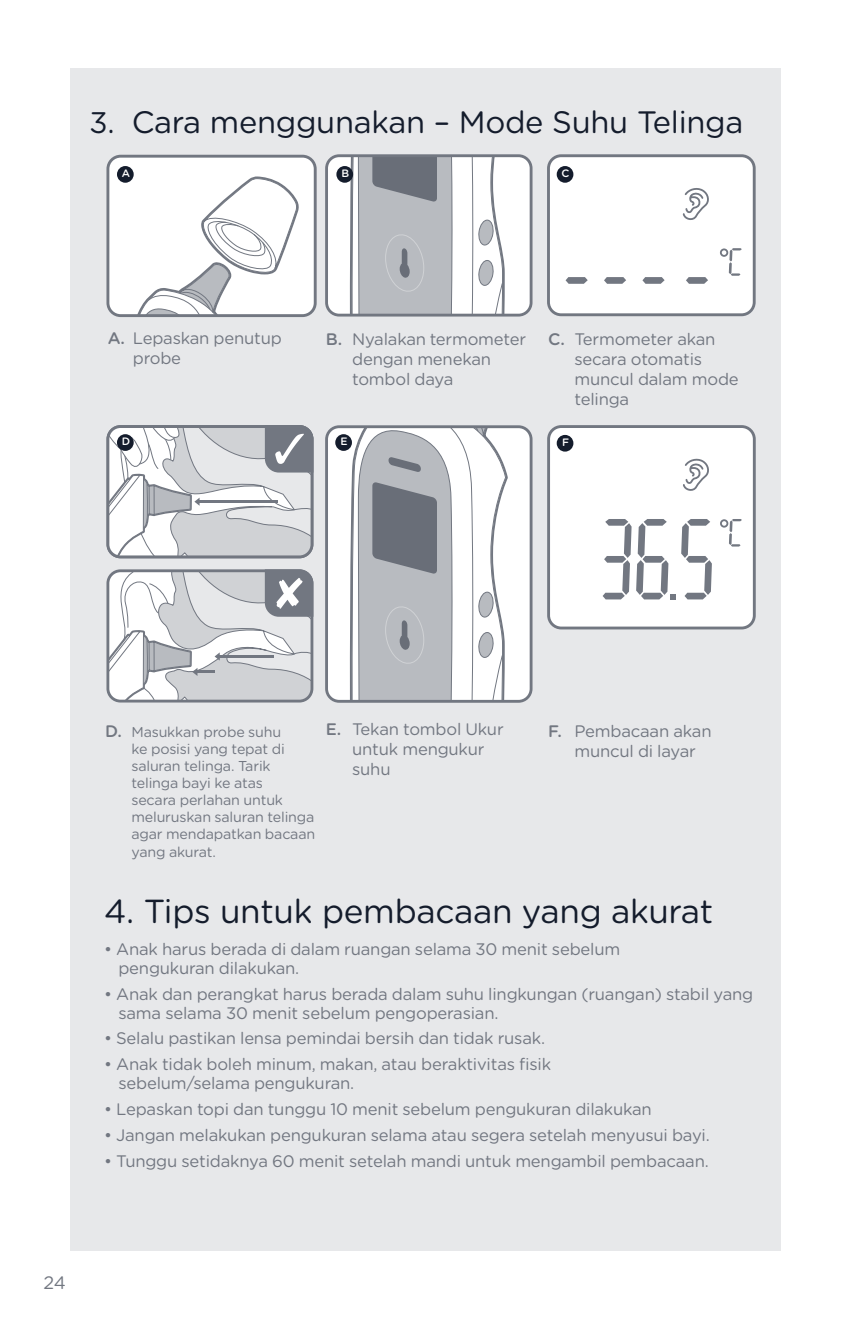
<style>
.page{position:relative;width:851px;height:1319px;background:#fff}
.page>*{position:absolute;margin:0;border:0;box-sizing:border-box;transform-origin:0 0}
.t1{font:33.3px "Gotham Rounded";letter-spacing:-.01em;color:#141c2c}
.t2{font:30.9px "Gotham Rounded";letter-spacing:-.01em;color:#141c2c}
.t3{font:18px "Gotham Rounded";color:#727781}
.t4{font:16.8px/20.1px "Gotham Rounded";letter-spacing:-.015em;color:#727781}
.t5{font:14.4px/17.1px "Gotham Rounded";letter-spacing:-.015em;color:#727781}
.t6{font:500 10.8px "Gotham Rounded";color:#141c2c}
.s1{font-size:29.7px}
.s2{color:#fff}
.s3{font-weight:500}
.s4{font-weight:500;font-size:16.8px}
</style>
<div class="page">
<div style="left:70px;top:68px;width:710px;height:1182px;background:#e7e8ea"></div>
<div style="left:548px;top:156px;width:206px;height:159px;background:#fff;border-radius:13px"></div>
<div style="left:547px;top:154px;width:208px;height:162px;border:3px solid #727781;border-radius:13px"></div>
<svg style="left:565px;top:277px;width:22px;height:7px"></svg>
<svg style="left:604px;top:277px;width:22px;height:7px"></svg>
<svg style="left:642px;top:277px;width:22px;height:7px"></svg>
<svg style="left:686px;top:277px;width:22px;height:7px"></svg>
<svg style="left:728px;top:248px;width:13px;height:28px"></svg>
<div style="left:719px;top:248px;width:9px;height:9px;border:2px solid #727781;border-radius:50%"></div>
<svg style="left:682px;top:188px;width:27px;height:32px"></svg>
<div style="left:326px;top:156px;width:205px;height:159px;background:#fff;border-radius:13px"></div>
<svg style="left:348px;top:158px;width:157px;height:154px"></svg>
<div style="left:325px;top:154px;width:207px;height:162px;border:3px solid #727781;border-radius:13px"></div>
<div style="left:108px;top:156px;width:207px;height:159px;background:#fff;border-radius:13px"></div>
<svg style="left:132px;top:169px;width:167px;height:144px"></svg>
<div style="left:106px;top:155px;width:210px;height:162px;border:3px solid #727781;border-radius:13px"></div>
<div style="left:117px;top:166px;width:17px;height:17px;background:#141c2c;border-radius:50%"></div>
<div style="left:336px;top:166px;width:17px;height:17px;background:#141c2c;border-radius:50%"></div>
<div style="left:556px;top:166px;width:17px;height:17px;background:#141c2c;border-radius:50%"></div>
<div style="left:548px;top:426px;width:206px;height:202px;background:#fff;border-radius:13px"></div>
<div style="left:547px;top:425px;width:208px;height:204px;border:3px solid #727781;border-radius:13px"></div>
<svg style="left:681px;top:519px;width:30px;height:80px"></svg>
<svg style="left:728px;top:519px;width:13px;height:27px"></svg>
<svg style="left:602px;top:519px;width:73px;height:80px"></svg>
<div style="left:720px;top:519px;width:8px;height:8px;border:2px solid #727781;border-radius:50%"></div>
<svg style="left:683px;top:458px;width:26px;height:33px"></svg>
<div style="left:556px;top:435px;width:17px;height:16px;background:#141c2c;border-radius:50%"></div>
<svg style="left:108px;top:569px;width:206px;height:132px"></svg>
<svg style="left:110px;top:426px;width:204px;height:131px"></svg>
<div style="left:106px;top:425px;width:207px;height:133px;border:3px solid #727781;border-radius:13px"></div>
<div style="left:326px;top:426px;width:205px;height:275px;background:#fff;border-radius:13px"></div>
<svg style="left:349px;top:429px;width:159px;height:269px"></svg>
<div style="left:325px;top:425px;width:207px;height:277px;border:3px solid #727781;border-radius:13px"></div>
<div style="left:117px;top:434px;width:17px;height:17px;background:#141c2c;border-radius:50%"></div>
<div style="left:335px;top:434px;width:17px;height:17px;background:#141c2c;border-radius:50%"></div>
<h2 class="t2" style="left:89px;top:101px;width:655px"><span class="s1">3.</span> Cara menggunakan – Mode Suhu Telinga</h2>
<p class="t6" style="left:119px;top:165px;width:13px">.<span class="s2">A</span></p>
<p class="t6" style="left:338px;top:165px;width:12px">.<span class="s2">B</span></p>
<p class="t6" style="left:559px;top:165px;width:12px">.<span class="s2">C</span></p>
<p class="t4" style="left:133px;top:327px;width:150px;text-indent:-25px"><span class="s3">A.</span> Lepaskan penutup probe</p>
<p class="t4" style="left:352px;top:328px;width:175px;text-indent:-26px"><span class="s3">B.</span> Nyalakan termometer dengan menekan tombol daya</p>
<p class="t4" style="left:574px;top:328px;width:166px;text-indent:-26px"><span class="s3">C.</span> Termometer akan secara otomatis muncul dalam mode telinga</p>
<p class="t6" style="left:119px;top:433px;width:13px">.<span class="s2">D</span></p>
<p class="t6" style="left:338px;top:433px;width:11px">.<span class="s2">E</span></p>
<p class="t6" style="left:559px;top:434px;width:11px">.<span class="s2">F</span></p>
<p class="t5" style="left:131px;top:722px;width:185px;text-indent:-26px"><span class="s4">D.</span> Masukkan probe suhu<br>ke posisi yang tepat di saluran telinga. Tarik telinga bayi ke atas<br>secara perlahan untuk meluruskan saluran telinga agar mendapatkan bacaan yang akurat.</p>
<p class="t4" style="left:352px;top:718px;width:153px;text-indent:-26px"><span class="s3">E.</span> Tekan tombol Ukur untuk mengukur suhu</p>
<p class="t4" style="left:574px;top:719px;width:139px;text-indent:-26px"><span class="s3">F.</span> Pembacaan akan muncul di layar</p>
<h1 class="t1" style="left:104px;top:887px;width:610px">4. Tips untuk pembacaan yang akurat</h1>
<p class="t4" style="left:118px;top:938px;width:503px;line-height:18.9px;text-indent:-14px">• Anak harus berada di dalam ruangan selama 30 menit sebelum pengukuran dilakukan.</p>
<p class="t4" style="left:118px;top:983px;width:636px;line-height:18.9px;text-indent:-14px">• Anak dan perangkat harus berada dalam suhu lingkungan (ruangan) stabil yang sama selama 30 menit sebelum pengoperasian.</p>
<p class="t4" style="left:104px;top:1027px;width:442px">• Selalu pastikan lensa pemindai bersih dan tidak rusak.</p>
<p class="t4" style="left:118px;top:1053px;width:434px;line-height:18.9px;text-indent:-14px">• Anak tidak boleh minum, makan, atau beraktivitas fisik sebelum/selama pengukuran.</p>
<p class="t4" style="left:104px;top:1098px;width:549px">• Lepaskan topi dan tunggu 10 menit sebelum pengukuran dilakukan</p>
<p class="t4" style="left:104px;top:1123px;width:607px">• Jangan melakukan pengukuran selama atau segera setelah menyusui bayi.</p>
<p class="t4" style="left:104px;top:1149px;width:606px">• Tunggu setidaknya 60 menit setelah mandi untuk mengambil pembacaan.</p>
<p class="t3" style="left:43px;top:1270px;width:24px">24</p>
</div>
